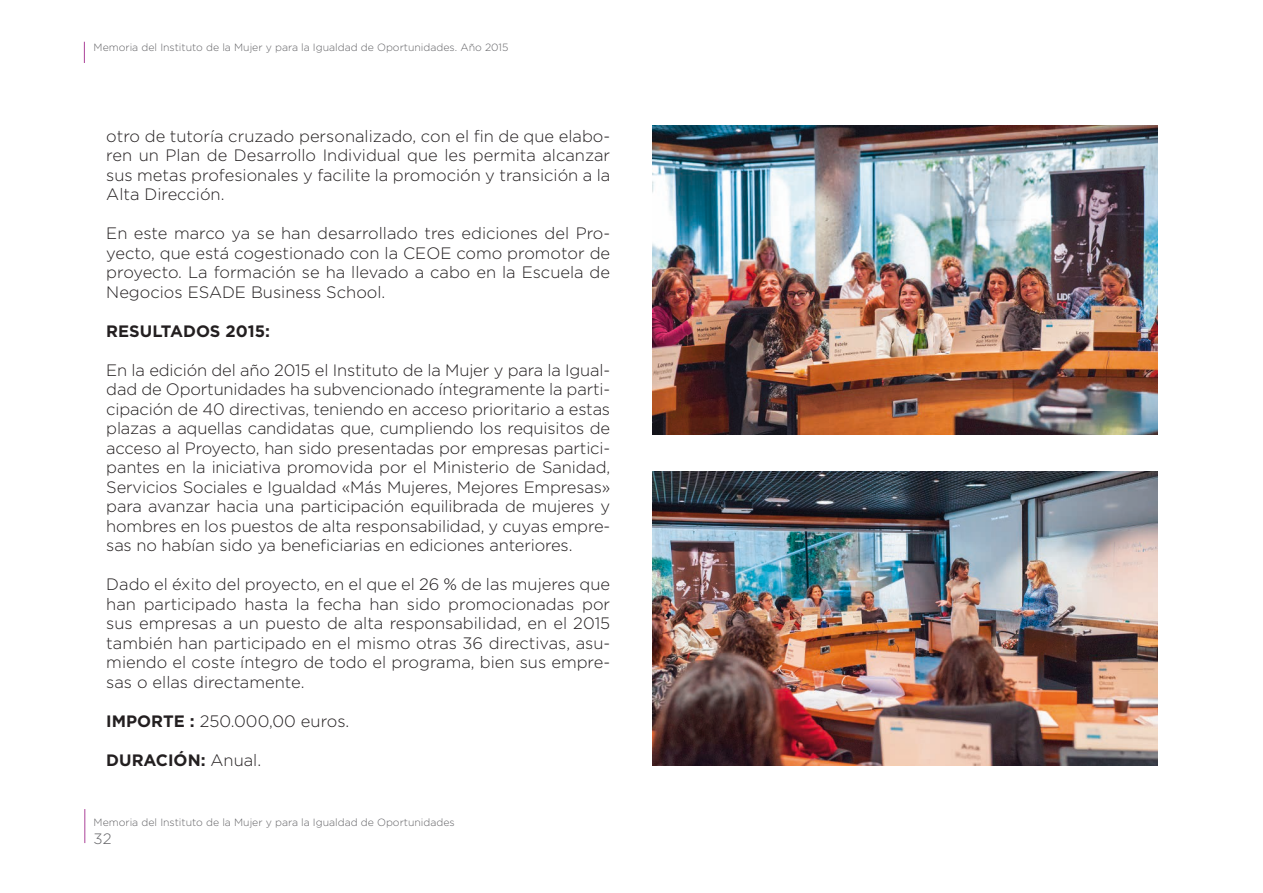
<style>
.page{position:relative;width:1263px;height:893px;background:#fff}
.page>*{position:absolute;margin:0;border:0;box-sizing:border-box;transform-origin:0 0}
.GENERAL-PARRAFO-1{font:16.5px/19.5px "Gotham Light 17";color:#231f20;text-align:justify}
.GENERAL-PARRAFO-1-2{font:700 16.5px "Gotham";color:#231f20}
.t1{font:15px "Gotham Light 17";color:#636366}
.t2{font:10.5px "Gotham Light 26";color:#636366}
.t3{font:10.5px "Gotham Light 17";color:#636366}
.s1{font-family:"Gotham";font-weight:700}
.s2{font-family:"Gotham Light 17";font-weight:400}
</style>
<div class="page">
<hr style="left:85px;top:809px;width:1px;height:34px;background:#ab4298">
<svg style="left:84px;top:42px;width:1px;height:21px"></svg>
<img style="left:653px;top:125px;width:504px;height:309px">
<img style="left:653px;top:471px;width:504px;height:295px">
<p class="t2" style="left:94px;top:41px;width:416px">Memoria del Instituto de la Mujer y para la Igualdad de Oportunidades. Año 2015</p>
<p class="GENERAL-PARRAFO-1" style="left:106px;top:126px;width:505px">otro de tutoría cruzado personalizado, con el fin de que elabo&shy;ren un Plan de Desarrollo Individual que les permita alcanzar sus metas profesionales y facilite la promoción y transición a la Alta Dirección.</p>
<p class="GENERAL-PARRAFO-1" style="left:106px;top:223px;width:505px">En este marco ya se han desarrollado tres ediciones del Pro&shy;yecto, que está cogestionado con la CEOE como promotor de proyecto. La formación se ha llevado a cabo en la Escuela de Negocios ESADE Business School.</p>
<p class="GENERAL-PARRAFO-1-2" style="left:106px;top:320px;width:165px">RESULTADOS 2015:</p>
<p class="GENERAL-PARRAFO-1" style="left:106px;top:360px;width:505px">En la edición del año 2015 el Instituto de la Mujer y para la Igual&shy;dad de Oportunidades ha subvencionado íntegramente la parti&shy;cipación de 40 directivas, teniendo en acceso prioritario a estas plazas a aquellas candidatas que, cumpliendo los requisitos de acceso al Proyecto, han sido presentadas por empresas partici&shy;pantes en la iniciativa promovida por el Ministerio de Sanidad, Servicios Sociales e Igualdad «Más Mujeres, Mejores Empresas» para avanzar hacia una participación equilibrada de mujeres y hombres en los puestos de alta responsabilidad, y cuyas empre&shy;sas no habían sido ya beneficiarias en ediciones anteriores.</p>
<p class="GENERAL-PARRAFO-1" style="left:106px;top:574px;width:505px">Dado el éxito del proyecto, en el que el 26 % de las mujeres que han participado hasta la fecha han sido promocionadas por sus empresas a un puesto de alta responsabilidad, en el 2015 también han participado en el mismo otras 36 directivas, asu&shy;miendo el coste íntegro de todo el programa, bien sus empre&shy;sas o ellas directamente.</p>
<p class="GENERAL-PARRAFO-1" style="left:106px;top:711px;width:245px"><span class="s1">IMPORTE :</span> 250.000,00 euros.</p>
<p class="GENERAL-PARRAFO-1-2" style="left:106px;top:749px;width:156px">DURACIÓN: <span class="s2">Anual.</span></p>
<p class="t3" style="left:94px;top:815px;width:363px">Memoria del Instituto de la Mujer y para la Igualdad de Oportunidades</p>
<p class="t1" style="left:94px;top:829px;width:20px">32</p>
</div>
